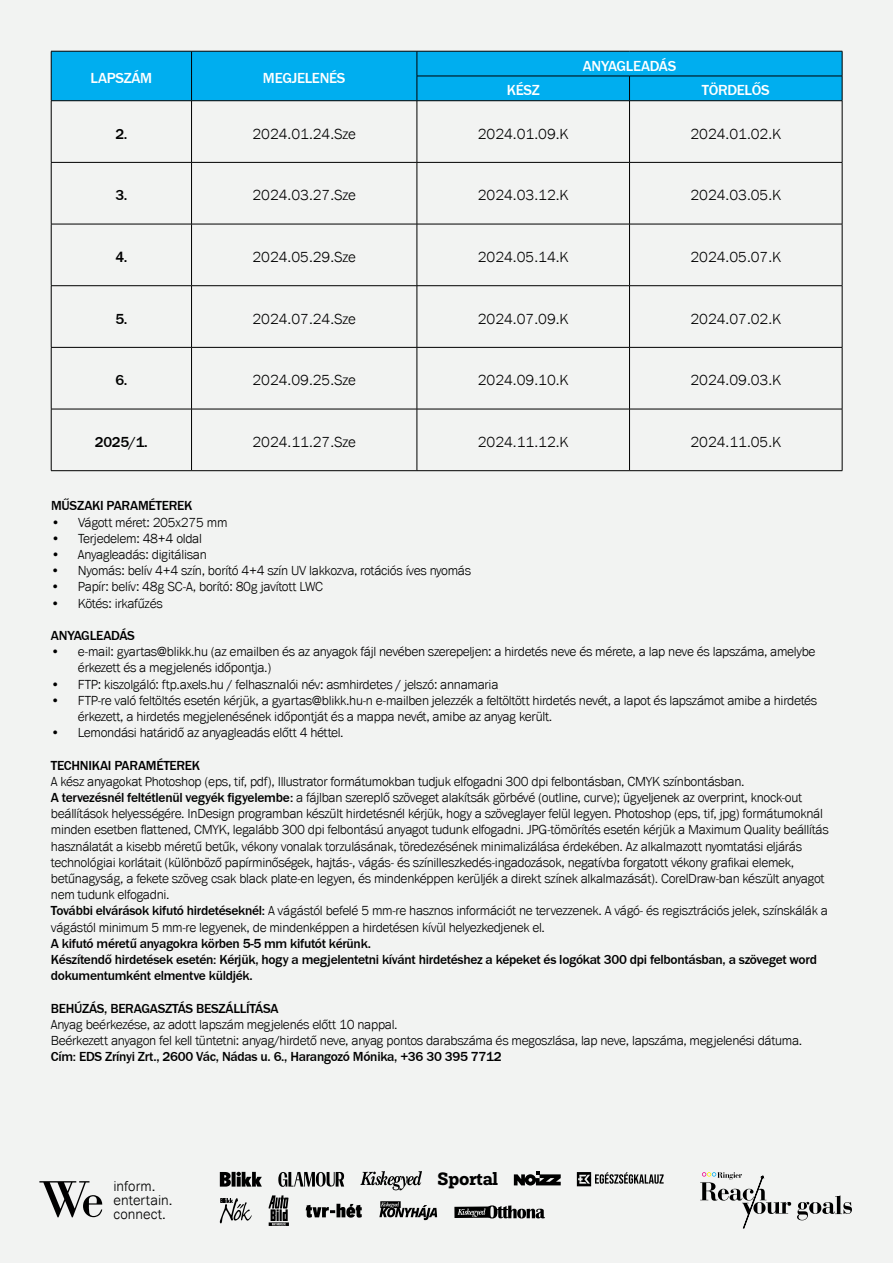
<style>
.page{position:relative;width:893px;height:1263px;background:#f2f3f2}
.page>*{position:absolute;margin:0;border:0;box-sizing:border-box;transform-origin:0 0}
.t1{font:54px "Bodoni";color:#000}
.t2{font:17.7px "Paul Slab Bold Trail";letter-spacing:-.01em;color:#000}
.t3{font:300 15px "Ringier";color:#000}
.t4{font:700 15px "Ringier";letter-spacing:-.02em;color:#fff}
.t5{font:700 15px "Ringier";color:#000}
.t6{font:300 14.55px/14.1px "Ringier";color:#000}
.t7{font:300 13.5px/16.2px "Ringier";letter-spacing:-.02em;color:#000}
.t8{font:700 13.5px/16.2px "Ringier";letter-spacing:-.02em;color:#000}
.s1{font-weight:700}
</style>
<div class="page">
<svg style="left:797px;top:1195px;width:55px;height:25px"></svg>
<svg style="left:700px;top:1172px;width:91px;height:56px"></svg>
<svg style="left:360px;top:1171px;width:62px;height:19px"></svg>
<svg style="left:514px;top:1171px;width:47px;height:14px"></svg>
<svg style="left:220px;top:1172px;width:42px;height:14px"></svg>
<svg style="left:220px;top:1198px;width:32px;height:25px"></svg>
<svg style="left:454px;top:1205px;width:91px;height:13px"></svg>
<svg style="left:306px;top:1204px;width:56px;height:14px"></svg>
<svg style="left:269px;top:1195px;width:20px;height:31px"></svg>
<svg style="left:379px;top:1201px;width:58px;height:19px"></svg>
<svg style="left:577px;top:1172px;width:87px;height:14px"></svg>
<svg style="left:278px;top:1172px;width:66px;height:15px"></svg>
<div style="left:51px;top:51px;width:792px;height:50px;background:#00aeef"></div>
<hr style="left:51px;top:100px;width:141px;height:1px;background:#000">
<hr style="left:51px;top:101px;width:1px;height:61px;background:#000">
<hr style="left:192px;top:100px;width:225px;height:1px;background:#000">
<hr style="left:191px;top:101px;width:1px;height:61px;background:#000">
<hr style="left:417px;top:100px;width:212px;height:1px;background:#000">
<hr style="left:417px;top:101px;width:1px;height:61px;background:#000">
<hr style="left:629px;top:100px;width:213px;height:1px;background:#000">
<hr style="left:629px;top:101px;width:1px;height:61px;background:#000">
<hr style="left:842px;top:101px;width:1px;height:61px;background:#000">
<hr style="left:51px;top:162px;width:141px;height:1px;background:#000">
<hr style="left:51px;top:163px;width:1px;height:61px;background:#000">
<hr style="left:192px;top:162px;width:225px;height:1px;background:#000">
<hr style="left:191px;top:163px;width:1px;height:61px;background:#000">
<hr style="left:417px;top:162px;width:212px;height:1px;background:#000">
<hr style="left:417px;top:163px;width:1px;height:61px;background:#000">
<hr style="left:629px;top:162px;width:213px;height:1px;background:#000">
<hr style="left:629px;top:163px;width:1px;height:61px;background:#000">
<hr style="left:842px;top:163px;width:1px;height:61px;background:#000">
<hr style="left:51px;top:224px;width:141px;height:1px;background:#000">
<hr style="left:51px;top:224px;width:1px;height:61px;background:#000">
<hr style="left:192px;top:224px;width:225px;height:1px;background:#000">
<hr style="left:191px;top:224px;width:1px;height:61px;background:#000">
<hr style="left:417px;top:224px;width:212px;height:1px;background:#000">
<hr style="left:417px;top:224px;width:1px;height:61px;background:#000">
<hr style="left:629px;top:224px;width:213px;height:1px;background:#000">
<hr style="left:629px;top:224px;width:1px;height:61px;background:#000">
<hr style="left:842px;top:224px;width:1px;height:61px;background:#000">
<hr style="left:51px;top:285px;width:141px;height:1px;background:#000">
<hr style="left:51px;top:286px;width:1px;height:61px;background:#000">
<hr style="left:192px;top:285px;width:225px;height:1px;background:#000">
<hr style="left:191px;top:286px;width:1px;height:61px;background:#000">
<hr style="left:417px;top:285px;width:212px;height:1px;background:#000">
<hr style="left:417px;top:286px;width:1px;height:61px;background:#000">
<hr style="left:629px;top:285px;width:213px;height:1px;background:#000">
<hr style="left:629px;top:286px;width:1px;height:61px;background:#000">
<hr style="left:842px;top:286px;width:1px;height:61px;background:#000">
<hr style="left:51px;top:347px;width:141px;height:1px;background:#000">
<hr style="left:51px;top:348px;width:1px;height:61px;background:#000">
<hr style="left:192px;top:347px;width:225px;height:1px;background:#000">
<hr style="left:191px;top:348px;width:1px;height:61px;background:#000">
<hr style="left:417px;top:347px;width:212px;height:1px;background:#000">
<hr style="left:417px;top:348px;width:1px;height:61px;background:#000">
<hr style="left:629px;top:347px;width:213px;height:1px;background:#000">
<hr style="left:629px;top:348px;width:1px;height:61px;background:#000">
<hr style="left:842px;top:348px;width:1px;height:61px;background:#000">
<hr style="left:51px;top:409px;width:141px;height:1px;background:#000">
<hr style="left:51px;top:409px;width:1px;height:61px;background:#000">
<hr style="left:192px;top:409px;width:225px;height:1px;background:#000">
<hr style="left:191px;top:409px;width:1px;height:61px;background:#000">
<hr style="left:417px;top:409px;width:212px;height:1px;background:#000">
<hr style="left:417px;top:409px;width:1px;height:61px;background:#000">
<hr style="left:629px;top:409px;width:213px;height:1px;background:#000">
<hr style="left:629px;top:409px;width:1px;height:61px;background:#000">
<hr style="left:842px;top:409px;width:1px;height:61px;background:#000">
<hr style="left:51px;top:470px;width:141px;height:1px;background:#000">
<hr style="left:192px;top:470px;width:225px;height:1px;background:#000">
<hr style="left:417px;top:470px;width:212px;height:1px;background:#000">
<hr style="left:629px;top:470px;width:213px;height:1px;background:#000">
<p class="t4" style="left:90px;top:69px;width:63px">LAPSZÁM</p>
<p class="t4" style="left:263px;top:69px;width:84px">MEGJELENÉS</p>
<p class="t4" style="left:583px;top:56px;width:95px">ANYAGLEADÁS</p>
<p class="t4" style="left:507px;top:81px;width:34px">KÉSZ</p>
<p class="t4" style="left:702px;top:81px;width:69px">TÖRDELŐS</p>
<p class="t5" style="left:115px;top:124px;width:14px">2.</p>
<p class="t3" style="left:252px;top:124px;width:105px">2024.01.24.Sze</p>
<p class="t3" style="left:478px;top:124px;width:92px">2024.01.09.K</p>
<p class="t3" style="left:690px;top:124px;width:92px">2024.01.02.K</p>
<p class="t5" style="left:115px;top:186px;width:14px">3.</p>
<p class="t3" style="left:252px;top:186px;width:105px">2024.03.27.Sze</p>
<p class="t3" style="left:478px;top:186px;width:92px">2024.03.12.K</p>
<p class="t3" style="left:690px;top:186px;width:92px">2024.03.05.K</p>
<p class="t5" style="left:115px;top:248px;width:14px">4.</p>
<p class="t3" style="left:252px;top:248px;width:105px">2024.05.29.Sze</p>
<p class="t3" style="left:478px;top:248px;width:92px">2024.05.14.K</p>
<p class="t3" style="left:690px;top:248px;width:92px">2024.05.07.K</p>
<p class="t5" style="left:115px;top:309px;width:14px">5.</p>
<p class="t3" style="left:252px;top:309px;width:105px">2024.07.24.Sze</p>
<p class="t3" style="left:478px;top:309px;width:92px">2024.07.09.K</p>
<p class="t3" style="left:690px;top:309px;width:92px">2024.07.02.K</p>
<p class="t5" style="left:115px;top:371px;width:14px">6.</p>
<p class="t3" style="left:252px;top:371px;width:105px">2024.09.25.Sze</p>
<p class="t3" style="left:478px;top:371px;width:92px">2024.09.10.K</p>
<p class="t3" style="left:690px;top:371px;width:92px">2024.09.03.K</p>
<p class="t5" style="left:95px;top:433px;width:54px">2025/1.</p>
<p class="t3" style="left:252px;top:433px;width:105px">2024.11.27.Sze</p>
<p class="t3" style="left:478px;top:433px;width:92px">2024.11.12.K</p>
<p class="t3" style="left:690px;top:433px;width:92px">2024.11.05.K</p>
<p class="t8" style="left:51px;top:497px;width:143px">MŰSZAKI PARAMÉTEREK</p>
<p class="t7" style="left:51px;top:514px;width:178px">• Vágott méret: 205x275 mm</p>
<p class="t7" style="left:51px;top:530px;width:152px">• Terjedelem: 48+4 oldal</p>
<p class="t7" style="left:51px;top:546px;width:157px">• Anyagleadás: digitálisan</p>
<p class="t7" style="left:51px;top:562px;width:422px">• Nyomás: belív 4+4 szín, borító 4+4 szín UV lakkozva, rotációs íves nyomás</p>
<p class="t7" style="left:51px;top:578px;width:273px">• Papír: belív: 48g SC-A, borító: 80g javított LWC</p>
<p class="t7" style="left:51px;top:595px;width:113px">• Kötés: irkafűzés</p>
<p class="t8" style="left:51px;top:627px;width:86px">ANYAGLEADÁS</p>
<p class="t7" style="left:78px;top:643px;width:739px;text-indent:-27px">• e-mail: gyartas@blikk.hu (az emailben és az anyagok fájl nevében szerepeljen: a hirdetés neve és mérete, a lap neve és lapszáma, amelybe érkezett és a megjelenés időpontja.)</p>
<p class="t7" style="left:51px;top:676px;width:449px">• FTP: kiszolgáló: ftp.axels.hu / felhasznalói név: asmhirdetes / jelszó: annamaria</p>
<p class="t7" style="left:78px;top:692px;width:741px;text-indent:-27px">• FTP-re való feltöltés esetén kérjük, a gyartas@blikk.hu-n e-mailben jelezzék a feltöltött hirdetés nevét, a lapot és lapszámot amibe a hirdetés érkezett, a hirdetés megjelenésének időpontját és a mappa nevét, amibe az anyag került.</p>
<p class="t7" style="left:51px;top:724px;width:294px">• Lemondási határidő az anyagleadás előtt 4 héttel.</p>
<p class="t8" style="left:51px;top:757px;width:151px">TECHNIKAI PARAMÉTEREK</p>
<p class="t7" style="left:51px;top:773px;width:779px">A kész anyagokat Photoshop (eps, tif, pdf), Illustrator formátumokban tudjuk elfogadni 300 dpi felbontásban, CMYK színbontásban.<br><span class="s1">A tervezésnél feltétlenül vegyék figyelembe:</span> a fájlban szereplő szöveget alakítsák görbévé (outline, curve); ügyeljenek az overprint, knock-out beállítások helyességére. InDesign programban készült hirdetésnél kérjük, hogy a szöveglayer felül legyen. Photoshop (eps, tif, jpg) formátumoknál minden esetben flattened, CMYK, legalább 300 dpi felbontású anyagot tudunk elfogadni. JPG-tömörítés esetén kérjük a Maximum Quality beállítás használatát a kisebb méretű betűk, vékony vonalak torzulásának, töredezésének minimalizálása érdekében. Az alkalmazott nyomtatási eljárás technológiai korlátait (különböző papírminőségek, hajtás-, vágás- és színilleszkedés-ingadozások, negatívba forgatott vékony grafikai elemek, betűnagyság, a fekete szöveg csak black plate-en legyen, és mindenképpen kerüljék a direkt színek alkalmazását). CorelDraw-ban készült anyagot nem tudunk elfogadni.<br><span class="s1">További elvárások kifutó hirdetéseknél:</span> A vágástól befelé 5 mm-re hasznos információt ne tervezzenek. A vágó- és regisztrációs jelek, színskálák a vágástól minimum 5 mm-re legyenek, de mindenképpen a hirdetésen kívül helyezkedjenek el.</p>
<p class="t8" style="left:51px;top:935px;width:768px">A kifutó méretű anyagokra körben 5-5 mm kifutót kérünk.<br>Készítendő hirdetések esetén: Kérjük, hogy a megjelentetni kívánt hirdetéshez a képeket és logókat 300 dpi felbontásban, a szöveget word dokumentumként elmentve küldjék.</p>
<p class="t8" style="left:51px;top:1000px;width:229px">BEHÚZÁS, BERAGASZTÁS BESZÁLLÍTÁSA</p>
<p class="t7" style="left:51px;top:1016px;width:753px">Anyag beérkezése, az adott lapszám megjelenés előtt 10 nappal.<br>Beérkezett anyagon fel kell tüntetni: anyag/hirdető neve, anyag pontos darabszáma és megoszlása, lap neve, lapszáma, megjelenési dátuma.</p>
<p class="t8" style="left:51px;top:1048px;width:452px">Cím: EDS Zrínyi Zrt., 2600 Vác, Nádas u. 6., Harangozó Mónika, +36 30 395 7712</p>
<h1 class="t1" style="left:38px;top:1167px;width:67px">We</h1>
<p class="t6" style="left:113px;top:1179px;width:60px">inform. entertain. connect.</p>
<h2 class="t2" style="left:437px;top:1172px;width:62px">Sportal</h2>
</div>
